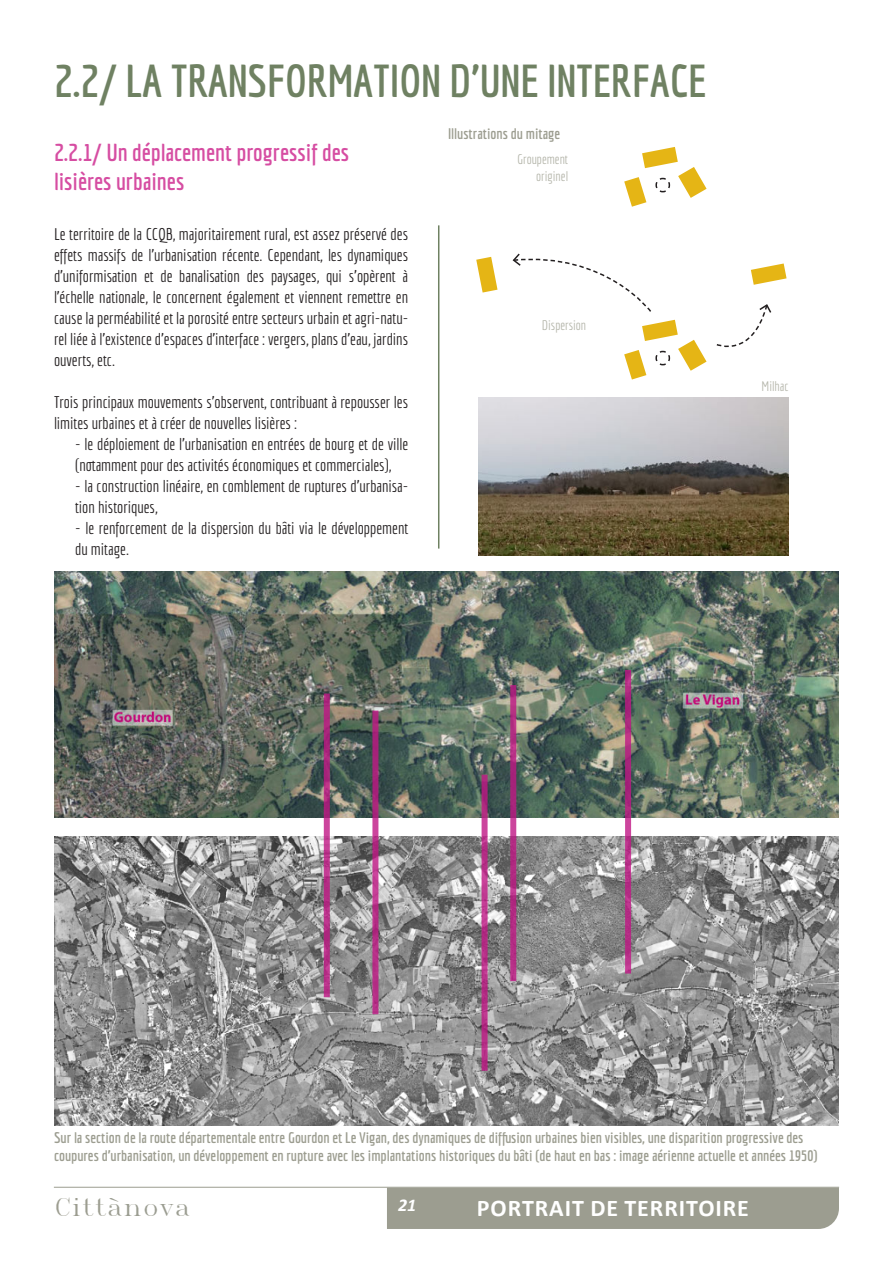
<style>
.page{position:relative;width:893px;height:1263px;background:#fff}
.page>*{position:absolute;margin:0;border:0;box-sizing:border-box;transform-origin:0 0}
.t1{font:700 45px "Economica";color:#6f8162}
.t2{font:700 24px/28.8px "Economica";color:#d64da2}
.t3{font:700 24px "Calibri";letter-spacing:.04em;color:#fff}
.t4{font:24px "Roman T";letter-spacing:-.01em;color:#9b9d91}
.t5{font:italic 700 18px "Calibri";color:#fff}
.t6{font:16.5px/21px "Economica";color:#231f20}
.t7{font:700 15px/18px "Economica";color:#9c9d90}
.t8{font:13.5px/16.2px "Economica";color:#b5b6ab;text-align:right}
.s1{color:#9c9d90}
</style>
<div class="page">
<div style="left:387px;top:1188px;width:452px;height:41px;background:#9c9d90"></div>
<hr style="left:54px;top:1187px;width:785px;height:1px;background:#9c9d90">
<img style="left:54px;top:572px;width:785px;height:246px">
<img style="left:54px;top:837px;width:785px;height:288px">
<svg style="left:324px;top:693px;width:6px;height:304px;background:#b23084"></svg>
<svg style="left:372px;top:711px;width:6px;height:303px;background:#af3484"></svg>
<svg style="left:510px;top:685px;width:6px;height:296px;background:#af3083"></svg>
<svg style="left:482px;top:775px;width:6px;height:296px;background:#b43789"></svg>
<svg style="left:625px;top:670px;width:6px;height:303px;background:#b12e83"></svg>
<svg style="left:751px;top:263px;width:36px;height:22px"></svg>
<svg style="left:476px;top:257px;width:21px;height:36px"></svg>
<svg style="left:624px;top:147px;width:83px;height:60px"></svg>
<svg style="left:624px;top:320px;width:82px;height:59px"></svg>
<svg style="left:716px;top:304px;width:56px;height:44px"></svg>
<svg style="left:512px;top:253px;width:139px;height:59px"></svg>
<img style="left:478px;top:398px;width:311px;height:157px">
<hr style="left:438px;top:225px;width:1px;height:324px;background:#6f8162">
<h1 class="t1" style="left:54px;top:55px;width:654px">2.2/ LA TRANSFORMATION D’UNE INTERFACE</h1>
<h2 class="t2" style="left:54px;top:138px;width:297px">2.2.1/ Un déplacement progressif des lisières urbaines</h2>
<p class="t6" style="left:54px;top:224px;width:356px;text-align:justify">Le territoire de la CCQB, majoritairement rural, est assez préservé des effets massifs de l’urbanisation récente. Cependant, les dynamiques d’uniformisation et de banalisation des paysages, qui s’opèrent à l’échelle nationale, le concernent également et viennent remettre en cause la perméabilité et la porosité entre secteurs urbain et agri-natu&shy;rel liée à l’existence d’espaces d’interface : vergers, plans d’eau, jardins ouverts, etc.</p>
<p class="t6" style="left:54px;top:392px;width:356px">Trois principaux mouvements s’observent, contribuant à repousser les limites urbaines et à créer de nouvelles lisières :</p>
<p class="t6" style="left:75px;top:434px;width:334px">- le déploiement de l’urbanisation en entrées de bourg et de ville (notamment pour des activités économiques et commerciales),</p>
<p class="t6" style="left:75px;top:476px;width:334px">- la construction linéaire, en comblement de ruptures d’urbanisa&shy;tion historiques,</p>
<p class="t6" style="left:75px;top:519px;width:334px">- le renforcement de la dispersion du bâti via le développement du mitage.</p>
<p class="t7" style="left:448px;top:124px;width:114px">Illustrations du mitage</p>
<p class="t8" style="left:517px;top:153px;width:53px">Groupement originel</p>
<p class="t8" style="left:542px;top:317px;width:46px">Dispersion</p>
<p class="t8" style="left:761px;top:378px;width:29px">Milhac</p>
<p class="t7" style="left:54px;top:1129px;width:765px">Sur la section de la route départementale entre Gourdon et Le Vigan, des dynamiques de diffusion urbaines bien visibles, une disparition progressive des coupures d’urbanisation, un développement en rupture avec les implantations historiques du bâti (de haut en bas : image aérienne actuelle et années 1950)</p>
<h2 class="t4" style="left:54px;top:1193px;width:139px"><span class="s1">Citt</span>ànova</h2>
<h2 class="t3" style="left:477px;top:1193px;width:274px">PORTRAIT DE TERRITOIRE</h2>
<p class="t5" style="left:398px;top:1199px;width:20px">21</p>
</div>
